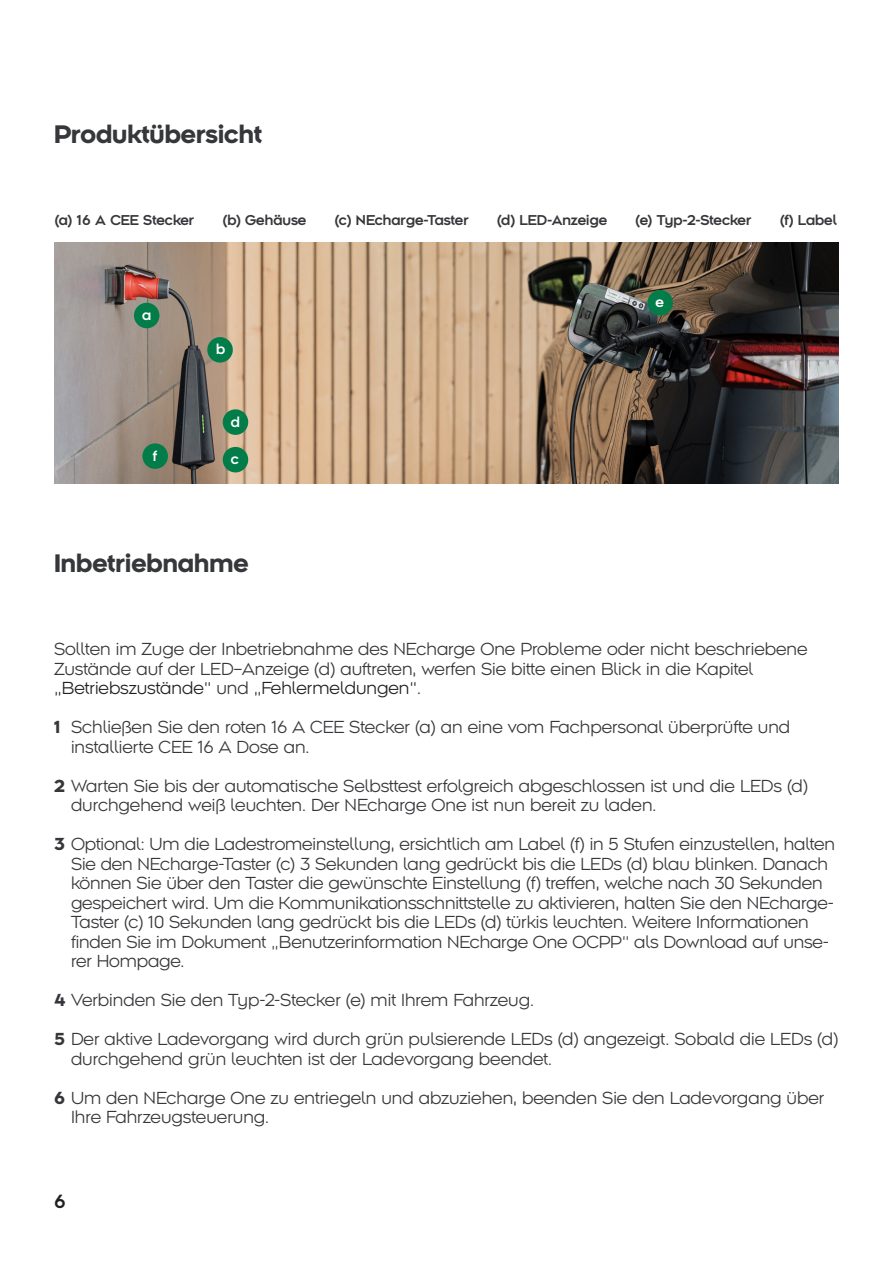
<style>
.page{position:relative;width:893px;height:1263px;background:#fff}
.page>*{position:absolute;margin:0;border:0;box-sizing:border-box;transform-origin:0 0}
.t1{font:700 24px "Bonn BF";color:#36373a}
.t2{font:500 18px "Bonn BF";color:#231f20}
.t3{font:300 16.5px/19.5px "Bonn BF";letter-spacing:-.005em;color:#36373a}
.t4{font:500 13.5px "Bonn BF";color:#36373a}
.t5{font:500 13.5px "Bonn BF";color:#fff}
.s1{color:#231f20}
.s2{font-weight:700}
</style>
<div class="page">
<img style="left:54px;top:242px;width:785px;height:241px">
<div style="left:134px;top:303px;width:25px;height:25px;background:#027d49;border-radius:50%"></div>
<div style="left:142px;top:443px;width:26px;height:26px;background:#027d49;border-radius:50%"></div>
<div style="left:223px;top:447px;width:25px;height:25px;background:#027d49;border-radius:50%"></div>
<div style="left:223px;top:409px;width:25px;height:26px;background:#027d49;border-radius:50%"></div>
<div style="left:207px;top:337px;width:26px;height:26px;background:#027d49;border-radius:50%"></div>
<div style="left:647px;top:290px;width:26px;height:25px;background:#027d49;border-radius:50%"></div>
<h1 class="t1" style="left:54px;top:118px;width:209px">Produktübersicht</h1>
<p class="t4" style="left:55px;top:211px;width:141px">(a) 16 A CEE Stecker</p>
<p class="t4" style="left:223px;top:211px;width:85px">(b) Gehäuse</p>
<p class="t4" style="left:335px;top:211px;width:135px">(c) NEcharge-Taster</p>
<p class="t4" style="left:497px;top:211px;width:111px">(d) LED-Anzeige</p>
<p class="t4" style="left:636px;top:211px;width:117px">(e) Typ-2-Stecker</p>
<p class="t4" style="left:780px;top:211px;width:58px">(f) Label</p>
<p class="t5" style="left:142px;top:306px;width:11px">a</p>
<p class="t5" style="left:153px;top:447px;width:6px">f</p>
<p class="t5" style="left:216px;top:340px;width:11px">b</p>
<p class="t5" style="left:231px;top:413px;width:11px">d</p>
<p class="t5" style="left:231px;top:450px;width:10px">c</p>
<h1 class="t1" style="left:54px;top:547px;width:196px">Inbetriebnahme</h1>
<p class="t5" style="left:656px;top:293px;width:10px">e</p>
<p class="t3" style="left:54px;top:640px;width:755px">Sollten im Zuge der Inbetriebnahme des NEcharge One Probleme oder nicht beschriebene<br>Zustände auf der LED–Anzeige (d) auftreten, werfen Sie bitte einen Blick in die Kapitel <span class="s1">„Betriebszustände“</span> und <span class="s1">„Fehlermeldungen“</span>.</p>
<p class="t3" style="left:71px;top:718px;width:721px;text-indent:-17px"><span class="s2">1</span> Schließen Sie den roten 16 A CEE Stecker (a) an eine vom Fachpersonal überprüfte und installierte CEE 16 A Dose an.</p>
<p class="t3" style="left:71px;top:776px;width:739px;text-indent:-17px"><span class="s2">2</span> Warten Sie bis der automatische Selbsttest erfolgreich abgeschlossen ist und die LEDs (d) durchgehend weiß leuchten. Der NEcharge One ist nun bereit zu laden.</p>
<p class="t3" style="left:71px;top:835px;width:766px;text-indent:-17px"><span class="s2">3</span> Optional: Um die Ladestromeinstellung, ersichtlich am Label (f) in 5 Stufen einzustellen, halten Sie den NEcharge-Taster (c) 3 Sekunden lang gedrückt bis die LEDs (d) blau blinken. Danach können Sie über den Taster die gewünschte Einstellung (f) treffen, welche nach 30 Sekunden gespeichert wird. Um die Kommunikationsschnittstelle zu aktivieren, halten Sie den NEcharge-Taster (c) 10 Sekunden lang gedrückt bis die LEDs (d) türkis leuchten. Weitere Informationen finden Sie im Dokument „Benutzerinformation NEcharge One OCPP“ als Download auf unse&shy;rer Hompage.</p>
<p class="t3" style="left:54px;top:991px;width:482px"><span class="s2">4</span> Verbinden Sie den Typ-2-Stecker (e) mit Ihrem Fahrzeug.</p>
<p class="t3" style="left:71px;top:1030px;width:769px;text-indent:-17px"><span class="s2">5</span> Der aktive Ladevorgang wird durch grün pulsierende LEDs (d) angezeigt. Sobald die LEDs (d) durchgehend grün leuchten ist der Ladevorgang beendet.</p>
<p class="t3" style="left:71px;top:1088px;width:755px;text-indent:-17px"><span class="s2">6</span> Um den NEcharge One zu entriegeln und abzuziehen, beenden Sie den Ladevorgang über<br>Ihre Fahrzeugsteuerung.</p>
<p class="t2" style="left:54px;top:1189px;width:13px">6</p>
</div>
